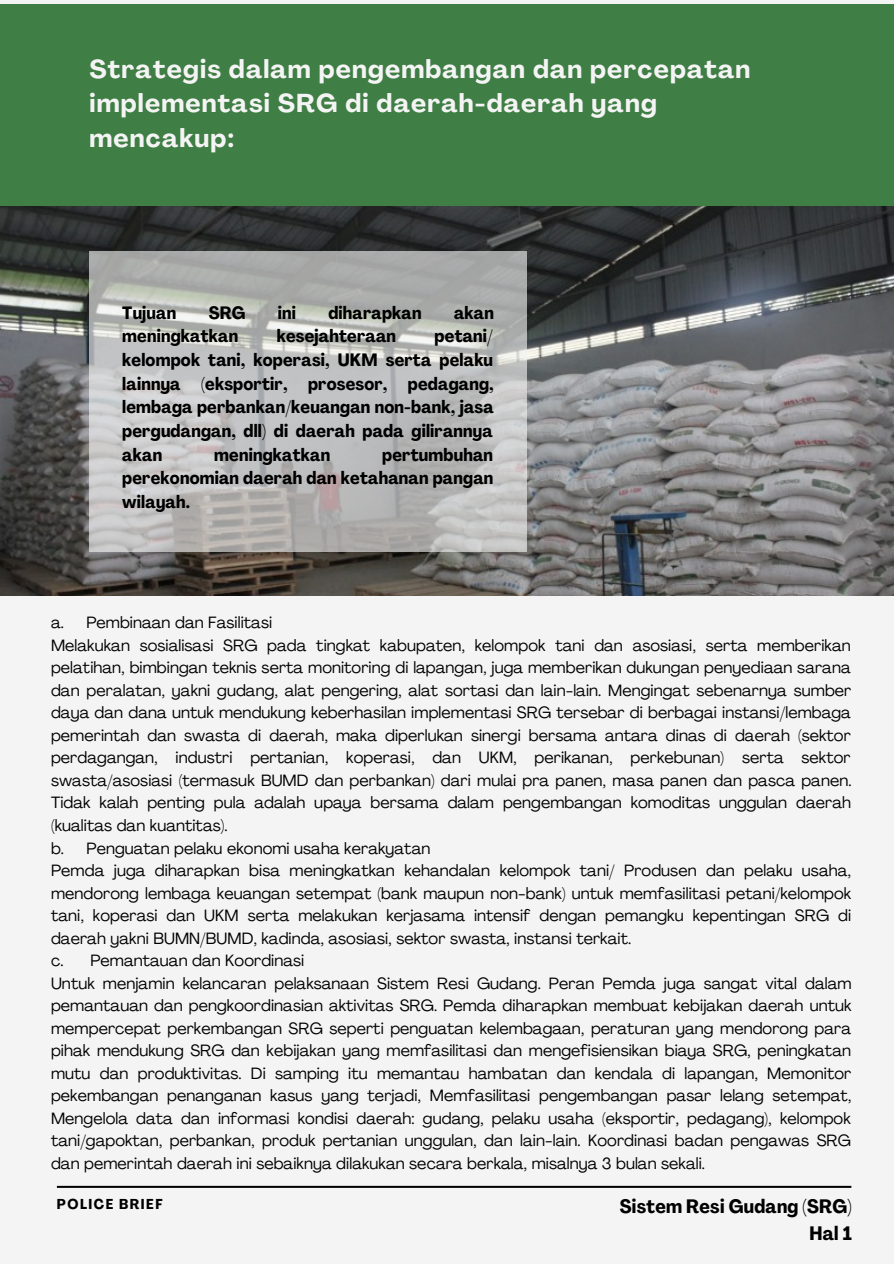
<style>
.page{position:relative;width:894px;height:1264px;background:#fff}
.page>*{position:absolute;margin:0;border:0;box-sizing:border-box;transform-origin:0 0}
.t1{font:700 25.5px/35px "Agrandir";letter-spacing:.045em;color:#f4f4f4}
.t2{font:700 condensed 19.2px "Agrandir";letter-spacing:.015em;color:#000}
.t3{font:700 condensed 17.7px/23.7px "Agrandir";letter-spacing:.01em;color:#000;text-align:justify}
.t4{font:16.2px/22.5px "Agrandir";letter-spacing:.005em;color:#000;text-align:justify}
.t5{font:700 condensed 14.1px "Agrandir";letter-spacing:.11em;color:#000}
</style>
<div class="page">
<div style="left:0;top:0;width:893px;height:1263px;background:#f4f4f4"></div>
<div style="left:0;top:4px;width:893px;height:206px;background:#3f7e44"></div>
<img style="left:0;top:206px;width:893px;height:389px">
<svg style="left:89px;top:251px;width:437px;height:300px;background:#bbb"></svg>
<hr style="left:57px;top:1185px;width:794px;height:2px;background:#000">
<p class="t1" style="left:89px;top:54px;width:662px">Strategis dalam pengembangan dan percepatan implementasi SRG di daerah-daerah yang mencakup:</p>
<p class="t3" style="left:122px;top:302px;width:55px">Tujuan</p>
<p class="t3" style="left:209px;top:302px;width:38px">SRG</p>
<p class="t3" style="left:278px;top:302px;width:20px">ini</p>
<p class="t3" style="left:328px;top:302px;width:95px">diharapkan</p>
<p class="t3" style="left:454px;top:302px;width:41px">akan</p>
<p class="t3" style="left:122px;top:326px;width:117px">meningkatkan</p>
<p class="t3" style="left:277px;top:326px;width:121px">kesejahteraan</p>
<p class="t3" style="left:122px;top:326px;width:373px;text-indent:312px">petani/ kelompok tani, koperasi, UKM serta pelaku lainnya (eksportir, prosesor, pedagang, lembaga perbankan/keuangan non-bank, jasa pergudangan, dll) di daerah pada gilirannya akan</p>
<p class="t3" style="left:214px;top:444px;width:117px">meningkatkan</p>
<p class="t3" style="left:122px;top:444px;width:372px;text-indent:260px">pertumbuhan perekonomian daerah dan ketahanan pangan wilayah.</p>
<p class="t4" style="left:51px;top:613px;width:222px">a. Pembinaan dan Fasilitasi</p>
<p class="t4" style="left:51px;top:635px;width:801px">Melakukan sosialisasi SRG pada tingkat kabupaten, kelompok tani dan asosiasi, serta memberikan pelatihan, bimbingan teknis serta monitoring di lapangan, juga memberikan dukungan penyediaan sarana dan peralatan, yakni gudang, alat pengering, alat sortasi dan lain-lain. Mengingat sebenarnya sumber daya dan dana untuk mendukung keberhasilan implementasi SRG tersebar di berbagai instansi/lembaga pemerintah dan swasta di daerah, maka diperlukan sinergi bersama antara dinas di daerah (sektor perdagangan, industri pertanian, koperasi, dan UKM, perikanan, perkebunan) serta sektor swasta/asosiasi (termasuk BUMD dan perbankan) dari mulai pra panen, masa panen dan pasca panen.<br>Tidak kalah penting pula adalah upaya bersama dalam pengembangan komoditas unggulan daerah (kualitas dan kuantitas).</p>
<p class="t4" style="left:51px;top:838px;width:380px">b. Penguatan pelaku ekonomi usaha kerakyatan</p>
<p class="t4" style="left:51px;top:860px;width:801px">Pemda juga diharapkan bisa meningkatkan kehandalan kelompok tani/ Produsen dan pelaku usaha, mendorong lembaga keuangan setempat (bank maupun non-bank) untuk memfasilitasi petani/kelompok tani, koperasi dan UKM serta melakukan kerjasama intensif dengan pemangku kepentingan SRG di daerah yakni BUMN/BUMD, kadinda, asosiasi, sektor swasta, instansi terkait.</p>
<p class="t4" style="left:51px;top:950px;width:255px">c. Pemantauan dan Koordinasi</p>
<p class="t4" style="left:51px;top:973px;width:801px">Untuk menjamin kelancaran pelaksanaan Sistem Resi Gudang. Peran Pemda juga sangat vital dalam pemantauan dan pengkoordinasian aktivitas SRG. Pemda diharapkan membuat kebijakan daerah untuk mempercepat perkembangan SRG seperti penguatan kelembagaan, peraturan yang mendorong para pihak mendukung SRG dan kebijakan yang memfasilitasi dan mengefisiensikan biaya SRG, peningkatan mutu dan produktivitas. Di samping itu memantau hambatan dan kendala di lapangan, Memonitor pekembangan penanganan kasus yang terjadi, Memfasilitasi pengembangan pasar lelang setempat, Mengelola data dan informasi kondisi daerah: gudang, pelaku usaha (eksportir, pedagang), kelompok tani/gapoktan, perbankan, produk pertanian unggulan, dan lain-lain. Koordinasi badan pengawas SRG dan pemerintah daerah ini sebaiknya dilakukan secara berkala, misalnya 3 bulan sekali.</p>
<p class="t5" style="left:57px;top:1198px;width:107px">POLICE BRIEF</p>
<p class="t2" style="left:619px;top:1198px;width:233px">Sistem Resi Gudang (SRG)</p>
<p class="t2" style="left:809px;top:1225px;width:44px">Hal 1</p>
</div>
